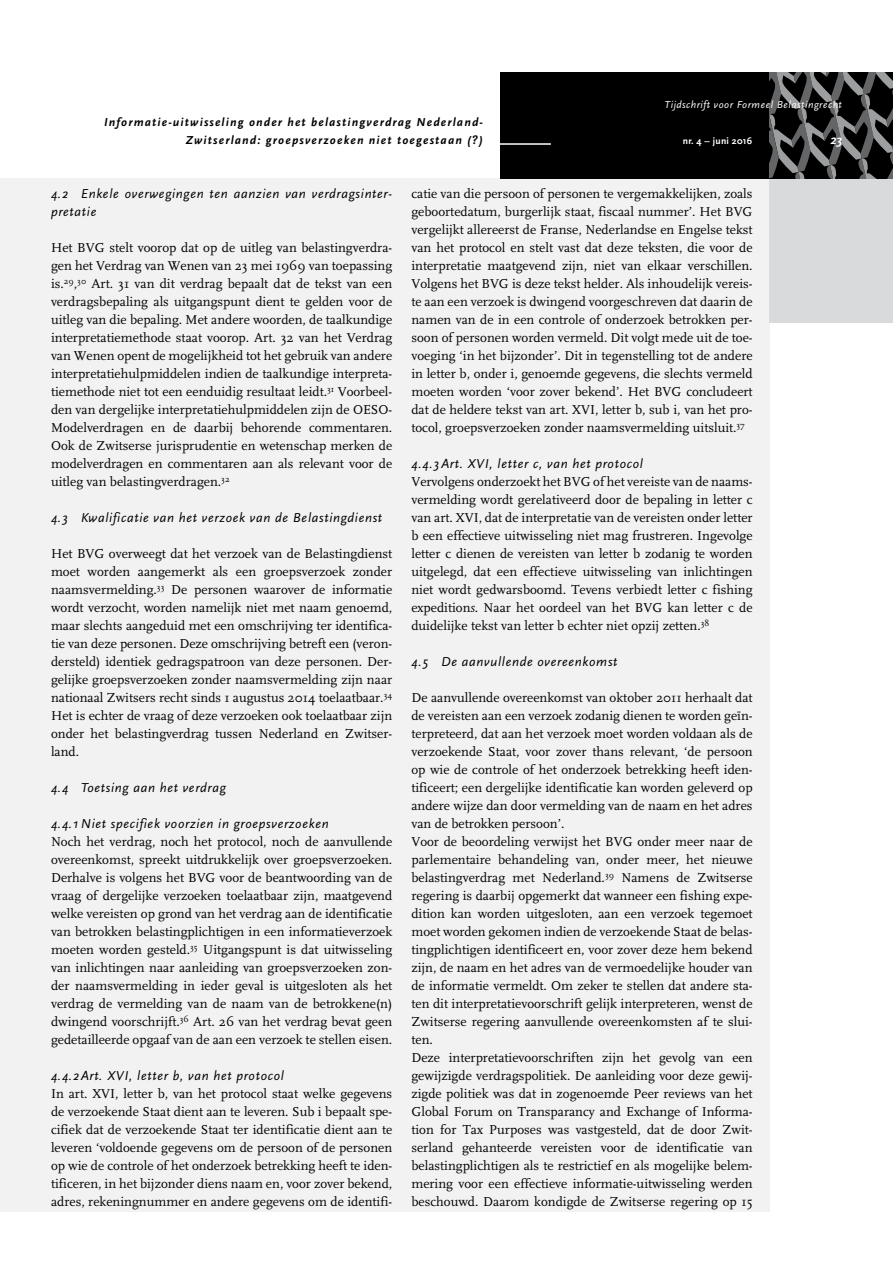
<style>
.page{position:relative;width:893px;height:1263px;background:#fff}
.page>*{position:absolute;margin:0;border:0;box-sizing:border-box;transform-origin:0 0}
.t1{font:13.5px/18px "Scala";color:#000;text-align:justify}
.t2{font:italic 13.5px/18px "Scala Sans";letter-spacing:.05em;color:#000}
.t3{font:italic 700 13.5px "Scala Sans";color:#fff}
.t4{font:italic 700 12px/18px "Scala Sans";letter-spacing:.1em;color:#000;text-align:right}
.t5{font:italic 10.5px "Scala Sans";letter-spacing:.05em;color:#fff}
.t6{font:700 9.75px "Scala Sans";letter-spacing:.025em;color:#fff}
.s1{font-style:italic}
</style>
<div class="page">
<div style="left:0;top:179px;width:770px;height:1033px;background:#f2f2f3"></div>
<div style="left:770px;top:179px;width:123px;height:144px;background:#d9dadb"></div>
<div style="left:500px;top:72px;width:269px;height:107px;background:#000"></div>
<hr style="left:499px;top:143px;width:52px;height:2px;background:#fff">
<svg style="left:769px;top:72px;width:124px;height:107px"></svg>
<p class="t4" style="left:104px;top:113px;width:380px">Informatie-uitwisseling onder het belastingverdrag Nederland-<br>Zwitserland: groepsverzoeken niet toegestaan (?)</p>
<p class="t5" style="left:664px;top:99px;width:179px">Tijdschrift voor Formeel Belastingrecht</p>
<p class="t6" style="left:683px;top:136px;width:71px">nr. 4 – juni 2016</p>
<p class="t3" style="left:831px;top:132px;width:13px">23</p>
<p class="t2" style="left:51px;top:185px;width:343px">4.2 Enkele overwegingen ten aanzien van verdragsinter&shy;pretatie</p>
<p class="t1" style="left:51px;top:239px;width:343px">Het BVG stelt voorop dat op de uitleg van belastingverdra&shy;gen het Verdrag van Wenen van 23 mei 1969 van toepassing is.<sup>29</sup>,<sup>30</sup> Art. 31 van dit verdrag bepaalt dat de tekst van een verdragsbepaling als uitgangspunt dient te gelden voor de uitleg van die bepaling. Met andere woorden, de taalkundige interpretatiemethode staat voorop. Art. 32 van het Verdrag van Wenen opent de mogelijkheid tot het gebruik van andere interpretatiehulpmiddelen indien de taalkundige interpreta&shy;tiemethode niet tot een eenduidig resultaat leidt.<sup>31</sup> Voorbeel&shy;den van dergelijke interpretatiehulpmiddelen zijn de OESO-Modelverdragen en de daarbij behorende commentaren.<br>Ook de Zwitserse jurisprudentie en wetenschap merken de modelverdragen en commentaren aan als relevant voor de uitleg van belastingverdragen.<sup>32</sup></p>
<p class="t2" style="left:51px;top:509px;width:333px">4.3 Kwalificatie van het verzoek van de Belastingdienst</p>
<p class="t1" style="left:51px;top:545px;width:343px">Het BVG overweegt dat het verzoek van de Belastingdienst moet worden aangemerkt als een groepsverzoek zonder naamsvermelding.<sup>33</sup> De personen waarover de informatie wordt verzocht, worden namelijk niet met naam genoemd, maar slechts aangeduid met een omschrijving ter identifica&shy;tie van deze personen. Deze omschrijving betreft een (veron&shy;dersteld) identiek gedragspatroon van deze personen. Der&shy;gelijke groepsverzoeken zonder naamsvermelding zijn naar nationaal Zwitsers recht sinds 1 augustus 2014 toelaatbaar.<sup>34<br></sup>Het is echter de vraag of deze verzoeken ook toelaatbaar zijn onder het belastingverdrag tussen Nederland en Zwitser&shy;land.</p>
<p class="t2" style="left:51px;top:779px;width:176px">4.4 Toetsing aan het verdrag</p>
<p class="t2" style="left:51px;top:815px;width:279px">4.4.1 Niet specifiek voorzien in groepsverzoeken</p>
<p class="t1" style="left:51px;top:833px;width:343px">Noch het verdrag, noch het protocol, noch de aanvullende overeenkomst, spreekt uitdrukkelijk over groepsverzoeken.<br>Derhalve is volgens het BVG voor de beantwoording van de vraag of dergelijke verzoeken toelaatbaar zijn, maatgevend welke vereisten op grond van het verdrag aan de identificatie van betrokken belastingplichtigen in een informatieverzoek moeten worden gesteld.<sup>35</sup> Uitgangspunt is dat uitwisseling van inlichtingen naar aanleiding van groepsverzoeken zon&shy;der naamsvermelding in ieder geval is uitgesloten als het verdrag de vermelding van de naam van de betrokkene(n) dwingend voorschrijft.<sup>36</sup> Art. 26 van het verdrag bevat geen gedetailleerde opgaaf van de aan een verzoek te stellen eisen.</p>
<p class="t2" style="left:51px;top:1067px;width:235px">4.4.2Art. XVI, letter b, van het protocol</p>
<p class="t1" style="left:51px;top:1085px;width:343px">In art. XVI, letter b, van het protocol staat welke gegevens de verzoekende Staat dient aan te leveren. Sub i bepaalt spe&shy;cifiek dat de verzoekende Staat ter identificatie dient aan te leveren ‘voldoende gegevens om de persoon of de personen op wie de controle of het onderzoek betrekking heeft te iden&shy;tificeren, in het bijzonder diens naam en, voor zover bekend, adres, rekeningnummer en andere gegevens om de identifi-</p>
<p class="t1" style="left:411px;top:185px;width:343px">catie van die persoon of personen te vergemakkelijken, zoals geboortedatum, burgerlijk staat, fiscaal nummer’. Het BVG vergelijkt allereerst de Franse, Nederlandse en Engelse tekst van het protocol en stelt vast dat deze teksten, die voor de interpretatie maatgevend zijn, niet van elkaar verschillen.<br>Volgens het BVG is deze tekst helder. Als inhoudelijk vereis&shy;te aan een verzoek is dwingend voorgeschreven dat daarin de namen van de in een controle of onderzoek betrokken per&shy;soon of personen worden vermeld. Dit volgt mede uit de toe&shy;voeging ‘in het bijzonder’. Dit in tegenstelling tot de andere in letter b, onder i, genoemde gegevens, die slechts vermeld moeten worden ‘voor zover bekend’. Het BVG concludeert dat de heldere tekst van art. XVI, letter b, sub i, van het pro&shy;tocol, groepsverzoeken zonder naamsvermelding uitsluit.<sup>37</sup></p>
<p class="t2" style="left:411px;top:455px;width:233px">4.4.3 Art. XVI, letter c, van het protocol</p>
<p class="t1" style="left:411px;top:473px;width:343px">Vervolgens onderzoekt het BVG of het vereiste van de naams&shy;vermelding wordt gerelativeerd door de bepaling in letter c van art. XVI, dat de interpretatie van de vereisten onder letter b een effectieve uitwisseling niet mag frustreren. Ingevolge letter c dienen de vereisten van letter b zodanig te worden uitgelegd, dat een effectieve uitwisseling van inlichtingen niet wordt gedwarsboomd. Tevens verbiedt letter c fishing expedition<span class="s1">s</span>. Naar het oordeel van het BVG kan letter c de duidelijke tekst van letter b echter niet opzij zetten.<sup>38</sup></p>
<p class="t2" style="left:411px;top:653px;width:208px">4.5 De aanvullende overeenkomst</p>
<p class="t1" style="left:411px;top:689px;width:343px;text-align:left">De aanvullende overeenkomst van oktober 2011 herhaalt dat de vereisten aan een verzoek zodanig dienen te worden geïn&shy;terpreteerd, dat aan het verzoek moet worden voldaan als de verzoekende Staat, voor zover thans relevant, ‘de persoon op wie de controle of het onderzoek betrekking heeft iden&shy;tificeert; een dergelijke identificatie kan worden geleverd op andere wijze dan door vermelding van de naam en het adres van de betrokken persoon’.<br>Voor de beoordeling verwijst het BVG onder meer naar de parlementaire behandeling van, onder meer, het nieuwe belastingverdrag met Nederland.<sup>39</sup> Namens de Zwitserse regering is daarbij opgemerkt dat wanneer een fishing expe&shy;dition kan worden uitgesloten, aan een verzoek tegemoet moet worden gekomen indien de verzoekende Staat de belas&shy;tingplichtigen identificeert en, voor zover deze hem bekend zijn, de naam en het adres van de vermoedelijke houder van de informatie vermeldt. Om zeker te stellen dat andere sta&shy;ten dit interpretatievoorschrift gelijk interpreteren, wenst de Zwitserse regering aanvullende overeenkomsten af te slui&shy;ten.<br>Deze interpretatievoorschriften zijn het gevolg van een gewijzigde verdragspolitiek. De aanleiding voor deze gewij&shy;zigde politiek was dat in zogenoemde Peer reviews van het Global Forum on Transparancy and Exchange of Informa&shy;tion for Tax Purposes was vastgesteld, dat de door Zwit&shy;serland gehanteerde vereisten voor de identificatie van belastingplichtigen als te restrictief en als mogelijke belem&shy;mering voor een effectieve informatie-uitwisseling werden beschouwd. Daarom kondigde de Zwitserse regering op 15</p>
</div>
